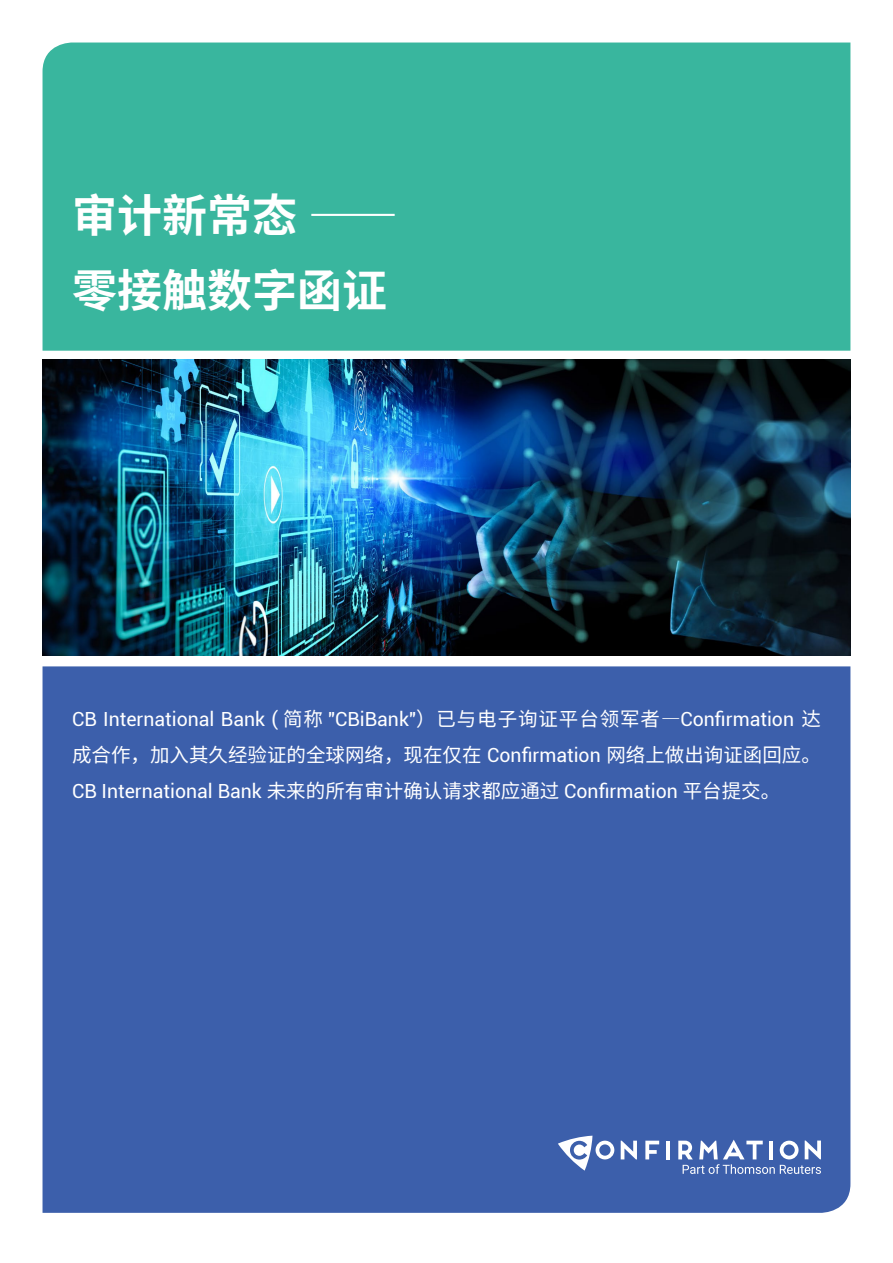
<style>
.page{position:relative;width:893px;height:1263px;background:#fff}
.page>*{position:absolute;margin:0;border:0;box-sizing:border-box;transform-origin:0 0}
.t1{font:700 45px/74.2px "Noto Sans SC";color:#fff}
.t2{font:19.5px "Roboto";color:#fff}
.t3{font:19.5px "Noto Sans SC";color:#fff}
.s1{font-family:"Noto Sans SC"}
.s2{font-family:"Roboto"}
</style>
<div class="page">
<div style="left:43px;top:666px;width:807px;height:547px;background:#3c5fab"></div>
<div style="left:43px;top:43px;width:807px;height:308px;background:#39b69e"></div>
<img style="left:43px;top:359px;width:807px;height:296px">
<svg style="left:621px;top:1141px;width:16px;height:18px"></svg>
<svg style="left:645px;top:1141px;width:14px;height:18px"></svg>
<hr style="left:666px;top:1141px;width:4px;height:18px;background:#fff">
<svg style="left:678px;top:1139px;width:143px;height:35px"></svg>
<svg style="left:558px;top:1136px;width:56px;height:34px"></svg>
<svg style="left:312px;top:214px;width:83px;height:2px"></svg>
<h1 class="t1" style="left:72px;top:180px;width:328px">审计新常态 ⸺零接触数字函证</h1>
<p class="t2" style="left:72px;top:705px;width:750px">CB International Bank ( <span class="s1">简称</span> "CBiBank"<span class="s1">）已与电子询证平台领军者―</span>Confirmation <span class="s1">达</span></p>
<p class="t3" style="left:72px;top:744px;width:750px">成合作，加入其久经验证的全球网络，现在仅在 <span class="s2">Confirmation</span> 网络上做出询证函回应。</p>
<p class="t2" style="left:72px;top:777px;width:710px">CB International Bank <span class="s1">未来的所有审计确认请求都应通过</span> Confirmation <span class="s1">平台提交。</span></p>
</div>
